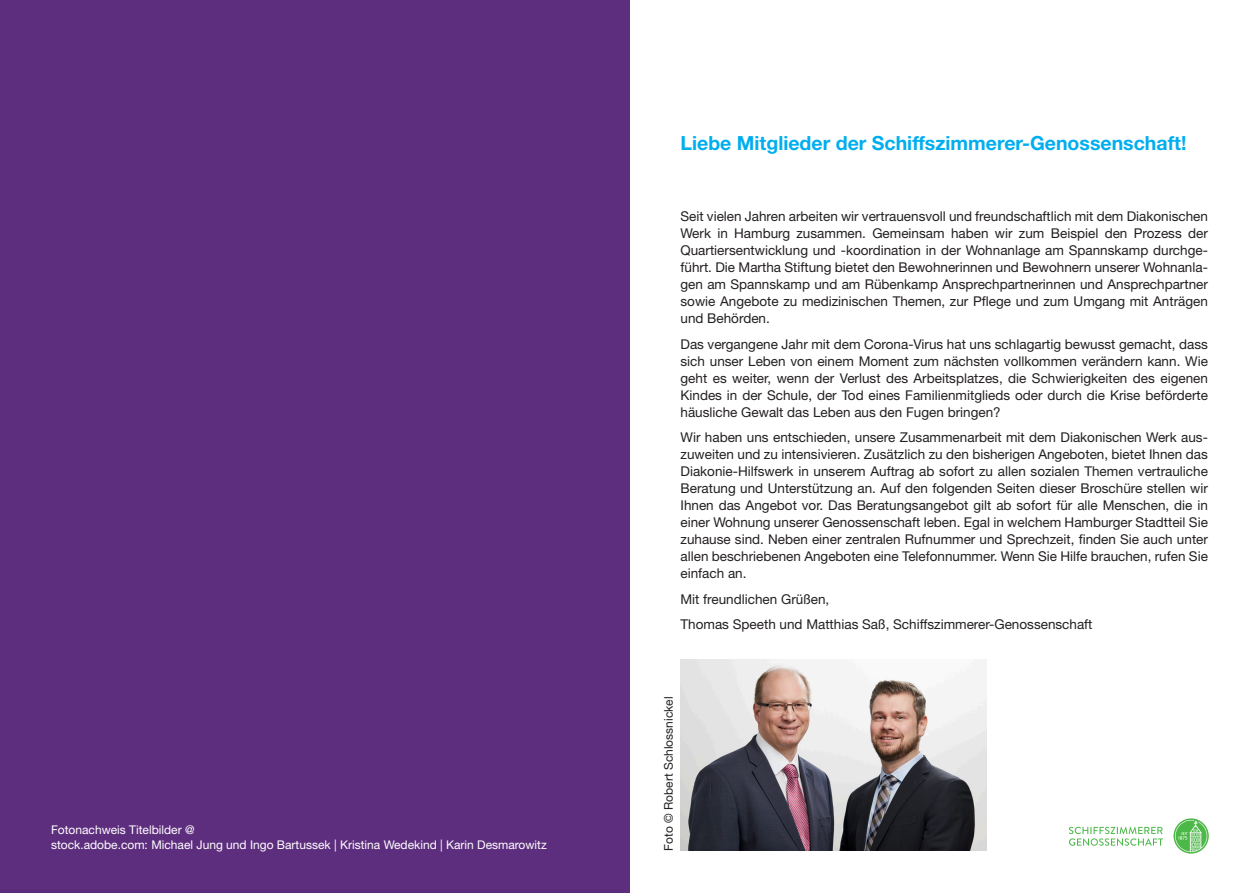
<style>
.page{position:relative;width:1259px;height:893px;background:#fff}
.page>*{position:absolute;margin:0;border:0;box-sizing:border-box;transform-origin:0 0}
.t1{font:700 19.5px "Helvetica Neue LT Pro";color:#00aeef}
.t2{font:13.5px/17px "Helvetica Neue LT Pro";color:#231f20;text-align:justify}
.t3{font:12px "Helvetica Neue LT Pro";color:#fff}
.t4{font:12px "Helvetica Neue LT Pro";color:#231f20}
</style>
<div class="page">
<div style="left:0;top:0;width:629px;height:893px;background:#5e2e7e"></div>
<svg style="left:1173px;top:818px;width:35px;height:36px"></svg>
<svg style="left:1069px;top:827px;width:94px;height:19px"></svg>
<img style="left:680px;top:659px;width:306px;height:191px">
<p class="t3" style="left:51px;top:822px;width:145px">Fotonachweis Titelbilder @</p>
<p class="t3" style="left:51px;top:837px;width:497px">stock.adobe.com: Michael Jung und Ingo Bartussek | Kristina Wedekind | Karin Desmarowitz</p>
<p class="t1" style="left:680px;top:131px;width:507px">Liebe Mitglieder der Schiffszimmerer-Genossenschaft!</p>
<p class="t2" style="left:680px;top:208px;width:529px">Seit vielen Jahren arbeiten wir vertrauensvoll und freundschaftlich mit dem Diakonischen Werk in Hamburg zusammen. Gemeinsam haben wir zum Beispiel den Prozess der Quartiersentwicklung und -koordination in der Wohnanlage am Spannskamp durchge&shy;führt. Die Martha Stiftung bietet den Bewohnerinnen und Bewohnern unserer Wohnanla&shy;gen am Spannskamp und am Rübenkamp Ansprechpartnerinnen und Ansprechpartner sowie Angebote zu medizinischen Themen, zur Pflege und zum Umgang mit Anträgen und Behörden.</p>
<p class="t2" style="left:680px;top:335px;width:529px">Das vergangene Jahr mit dem Corona-Virus hat uns schlagartig bewusst gemacht, dass sich unser Leben von einem Moment zum nächsten vollkommen verändern kann. Wie geht es weiter, wenn der Verlust des Arbeitsplatzes, die Schwierigkeiten des eigenen Kindes in der Schule, der Tod eines Familienmitglieds oder durch die Krise beförderte häusliche Gewalt das Leben aus den Fugen bringen?</p>
<p class="t2" style="left:680px;top:429px;width:529px">Wir haben uns entschieden, unsere Zusammenarbeit mit dem Diakonischen Werk aus&shy;zuweiten und zu intensivieren. Zusätzlich zu den bisherigen Angeboten, bietet Ihnen das Diakonie-Hilfswerk in unserem Auftrag ab sofort zu allen sozialen Themen vertrauliche Beratung und Unterstützung an. Auf den folgenden Seiten dieser Broschüre stellen wir Ihnen das Angebot vor. Das Beratungsangebot gilt ab sofort für alle Menschen, die in einer Wohnung unserer Genossenschaft leben. Egal in welchem Hamburger Stadtteil Sie zuhause sind. Neben einer zentralen Rufnummer und Sprechzeit, finden Sie auch unter allen beschriebenen Angeboten eine Telefonnummer. Wenn Sie Hilfe brauchen, rufen Sie einfach an.</p>
<p class="t2" style="left:680px;top:590px;width:150px">Mit freundlichen Grüßen,</p>
<p class="t2" style="left:680px;top:616px;width:413px">Thomas Speeth und Matthias Saß, Schiffszimmerer-Genossenschaft</p>
<p class="t4" style="left:661px;top:850px;width:156px;rotate:-90deg">Foto © Robert Schlossnickel</p>
</div>
